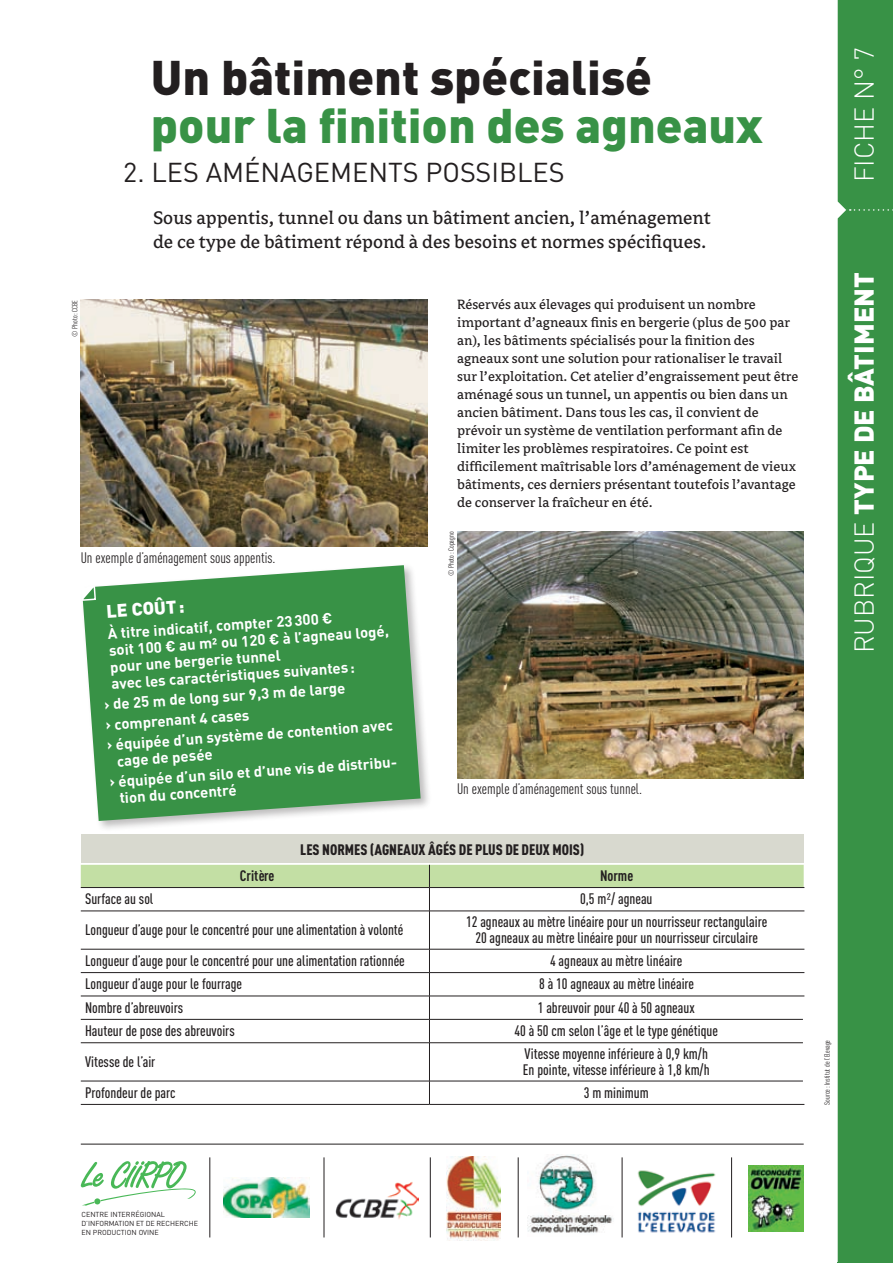
<style>
.page{position:relative;width:893px;height:1263px;background:#fff}
.page>*{position:absolute;margin:0;border:0;box-sizing:border-box;transform-origin:0 0}
.t1{font:900 48px "DIN";color:#389246}
.t2{font:900 48px "DIN";color:#231f20}
.t3{font:27px "DIN";color:#231f20}
.t4{font:900 27px "DIN";color:#fff}
.t5{font:300 27px "DIN";color:#fff}
.t6{font:20.25px/24px "Avance";color:#231f20}
.t7{font:900 18px "DIN";color:#fff}
.t8{font:500 15px/15.9px "DIN Cond";color:#231f20;text-align:center}
.t9{font:15px/18px "Avance";color:#231f20}
.t10{font:700 15px/16.8px "DIN";color:#fff}
.t11{font:15px "DIN Cond";color:#231f20}
.t12{font:15px "DIN Cond Black Alternate";color:#231f20}
.t13{font:700 15px "DIN Cond";color:#231f20}
.t14{font:7.5px "DIN Cond";color:#231f20}
.t15{font:7.2px/9px "DIN";color:#231f20}
.s1{font-weight:300}
</style>
<div class="page">
<hr style="left:81px;top:1144px;width:723px;height:1px;background:#231f20">
<img style="left:335px;top:1182px;width:84px;height:37px">
<img style="left:748px;top:1166px;width:56px;height:65px">
<img style="left:527px;top:1155px;width:87px;height:78px">
<img style="left:224px;top:1178px;width:85px;height:40px">
<svg style="left:81px;top:1161px;width:115px;height:45px"></svg>
<div style="left:94px;top:1198px;width:7px;height:6px;background:#49b857;border-radius:50%"></div>
<hr style="left:210px;top:1157px;width:1px;height:80px;background:#231f20">
<hr style="left:324px;top:1157px;width:1px;height:80px;background:#231f20">
<hr style="left:430px;top:1157px;width:1px;height:80px;background:#231f20">
<hr style="left:518px;top:1157px;width:1px;height:80px;background:#231f20">
<hr style="left:622px;top:1157px;width:1px;height:80px;background:#231f20">
<hr style="left:731px;top:1157px;width:1px;height:80px;background:#231f20">
<img style="left:446px;top:1156px;width:55px;height:84px">
<img style="left:637px;top:1170px;width:79px;height:63px">
<img style="left:81px;top:300px;width:346px;height:246px">
<img style="left:457px;top:531px;width:347px;height:247px">
<div style="left:79px;top:562px;width:359px;height:277px;background:#231f20;opacity:.3"></div>
<svg style="left:82px;top:565px;width:339px;height:256px;background:#509e5c"></svg>
<svg style="left:80px;top:585px;width:17px;height:17px"></svg>
<div style="left:81px;top:834px;width:723px;height:29px;background:#d8d9cf"></div>
<svg style="left:81px;top:948px;width:723px;height:133px"></svg>
<svg style="left:803px;top:950px;width:1px;height:22px"></svg>
<svg style="left:803px;top:997px;width:1px;height:46px"></svg>
<hr style="left:803px;top:1043px;width:1px;height:38px;background:#fff">
<hr style="left:81px;top:911px;width:348px;height:1px;background:#231f20">
<hr style="left:429px;top:911px;width:375px;height:1px;background:#231f20">
<hr style="left:429px;top:911px;width:1px;height:38px;background:#231f20">
<hr style="left:81px;top:949px;width:348px;height:1px;background:#231f20">
<hr style="left:429px;top:949px;width:375px;height:1px;background:#231f20">
<hr style="left:81px;top:972px;width:348px;height:1px;background:#231f20">
<hr style="left:429px;top:972px;width:375px;height:1px;background:#231f20">
<hr style="left:81px;top:996px;width:348px;height:1px;background:#231f20">
<hr style="left:429px;top:996px;width:375px;height:1px;background:#231f20">
<hr style="left:81px;top:1019px;width:348px;height:1px;background:#231f20">
<hr style="left:429px;top:1019px;width:374px;height:1px;background:#231f20">
<svg style="left:429px;top:949px;width:1px;height:93px"></svg>
<hr style="left:81px;top:1042px;width:348px;height:1px;background:#231f20">
<hr style="left:429px;top:1042px;width:374px;height:1px;background:#231f20">
<hr style="left:429px;top:1043px;width:1px;height:38px;background:#231f20">
<hr style="left:81px;top:1081px;width:348px;height:1px;background:#231f20">
<hr style="left:429px;top:1081px;width:374px;height:1px;background:#231f20">
<svg style="left:429px;top:1081px;width:1px;height:23px"></svg>
<hr style="left:81px;top:1104px;width:348px;height:1px;background:#231f20">
<hr style="left:429px;top:1104px;width:375px;height:1px;background:#231f20">
<svg style="left:81px;top:865px;width:723px;height:46px"></svg>
<div style="left:838px;top:211px;width:55px;height:1052px;background:#389246"></div>
<div style="left:838px;top:0;width:55px;height:211px;background:#389246"></div>
<h1 class="t2" style="left:151px;top:46px;width:503px">Un bâtiment spécialisé</h1>
<h1 class="t1" style="left:151px;top:94px;width:613px">pour la finition des agneaux</h1>
<h2 class="t3" style="left:123px;top:156px;width:443px">2. LES AMÉNAGEMENTS POSSI BLES</h2>
<p class="t14" style="left:70px;top:337px;width:38px;rotate:-90deg">© Photo: CCBE</p>
<h3 class="t6" style="left:153px;top:206px;width:559px">Sous appentis, tunnel ou dans un bâtiment ancien, l’aménagement de ce type de bâtiment répond à des besoins et normes spécifiques.</h3>
<p class="t9" style="left:457px;top:296px;width:343px">Réservés aux élevages qui produisent un nombre important d’agneaux finis en bergerie (plus de 500 par an), les bâtiments spécialisés pour la finition des agneaux sont une solution pour rationaliser le travail sur l’exploitation. Cet atelier d’engraissement peut être aménagé sous un tunnel, un appentis ou bien dans un ancien bâtiment. Dans tous les cas, il convient de prévoir un système de ventilation performant afin de limiter les problèmes respiratoires. Ce point est difficilement maîtrisable lors d’aménagement de vieux bâtiments, ces derniers présentant toutefois l’avantage de conserver la fraîcheur en été.</p>
<p class="t11" style="left:81px;top:549px;width:196px">Un exemple d’aménagement sous appentis.</p>
<p class="t7" style="left:106px;top:599px;width:80px;rotate:-4deg">Le coût:</p>
<p class="t10" style="left:107px;top:624px;width:282px;rotate:-4deg">À titre indicatif, compter 23300 €<br>soit 100 € au m² ou 120 € à l’agneau logé, pour une bergerie tunnel<br>avec les caractéristiques suivantes:</p>
<p class="t10" style="left:104px;top:694px;width:288px;line-height:20.2px;rotate:-4deg">› de 25 m de long sur 9,3 m de large<br>› comprenant 4 cases<br>› équipée d’un système de contention avec</p>
<p class="t10" style="left:108px;top:751px;width:291px;line-height:20.2px;text-indent:9px;rotate:-4deg">cage de pesée<br>› équipée d’un silo et d’une vis de distribu-</p>
<p class="t10" style="left:119px;top:789px;width:119px;rotate:-4deg">tion du concentré</p>
<p class="t14" style="left:447px;top:576px;width:46px;rotate:-90deg">© Photo: Copagno</p>
<p class="t11" style="left:457px;top:780px;width:186px">Un exemple d’aménagement sous tunnel.</p>
<p class="t12" style="left:300px;top:840px;width:285px">LES NORMES (AGNEAUX ÂGÉS DE PLUS DE DEUX MOIS)</p>
<p class="t13" style="left:240px;top:867px;width:36px">Critère</p>
<p class="t13" style="left:600px;top:867px;width:35px">Norme</p>
<p class="t8" style="left:85px;top:890px;width:70px">Surface au sol</p>
<p class="t8" style="left:580px;top:890px;width:74px">0,5 m²/ agneau</p>
<p class="t8" style="left:85px;top:921px;width:320px">Longueur d’auge pour le concentré pour une alimentation à volonté</p>
<p class="t8" style="left:466px;top:913px;width:303px">12 agneaux au mètre linéaire pour un nourrisseur rectangulaire<br>20 agneaux au mètre linéaire pour un nourrisseur circulaire</p>
<p class="t8" style="left:85px;top:952px;width:321px">Longueur d’auge pour le concentré pour une alimentation rationnée</p>
<p class="t8" style="left:550px;top:952px;width:134px">4 agneaux au mètre linéaire</p>
<p class="t8" style="left:85px;top:976px;width:159px">Longueur d’auge pour le fourrage</p>
<p class="t8" style="left:539px;top:976px;width:156px">8 à 10 agneaux au mètre linéaire</p>
<p class="t8" style="left:85px;top:999px;width:100px">Nombre d’abreuvoirs</p>
<p class="t8" style="left:538px;top:999px;width:158px">1 abreuvoir pour 40 à 50 agneaux</p>
<p class="t8" style="left:85px;top:1022px;width:151px">Hauteur de pose des abreuvoirs</p>
<p class="t8" style="left:515px;top:1022px;width:205px">40 à 50 cm selon l’âge et le type génétique</p>
<p class="t8" style="left:85px;top:1053px;width:72px">Vitesse de l’air</p>
<p class="t8" style="left:523px;top:1045px;width:188px;text-align:left">Vitesse moyenne inférieure à 0,9 km/h<br>En pointe, vitesse inférieure à 1,8 km/h</p>
<p class="t8" style="left:85px;top:1084px;width:92px">Profondeur de parc</p>
<p class="t8" style="left:584px;top:1084px;width:66px">3 m minimum</p>
<h2 class="t5" style="left:848px;top:182px;width:137px;rotate:-90deg">Fiche n° 7</h2>
<h2 class="t4" style="left:846px;top:653px;width:383px;rotate:-90deg"><span class="s1">Rubr ique</span> type de bâtiment</h2>
<p class="t14" style="left:823px;top:1104px;width:66px;rotate:-90deg">Source: Institut de l’Elevage</p>
<p class="t15" style="left:81px;top:1210px;width:118px">CENTRE INTERRÉGIONAL<br>D’INFORMATION ET DE RECHERCHE<br>EN PRODUCTION OVI NE</p>
</div>
